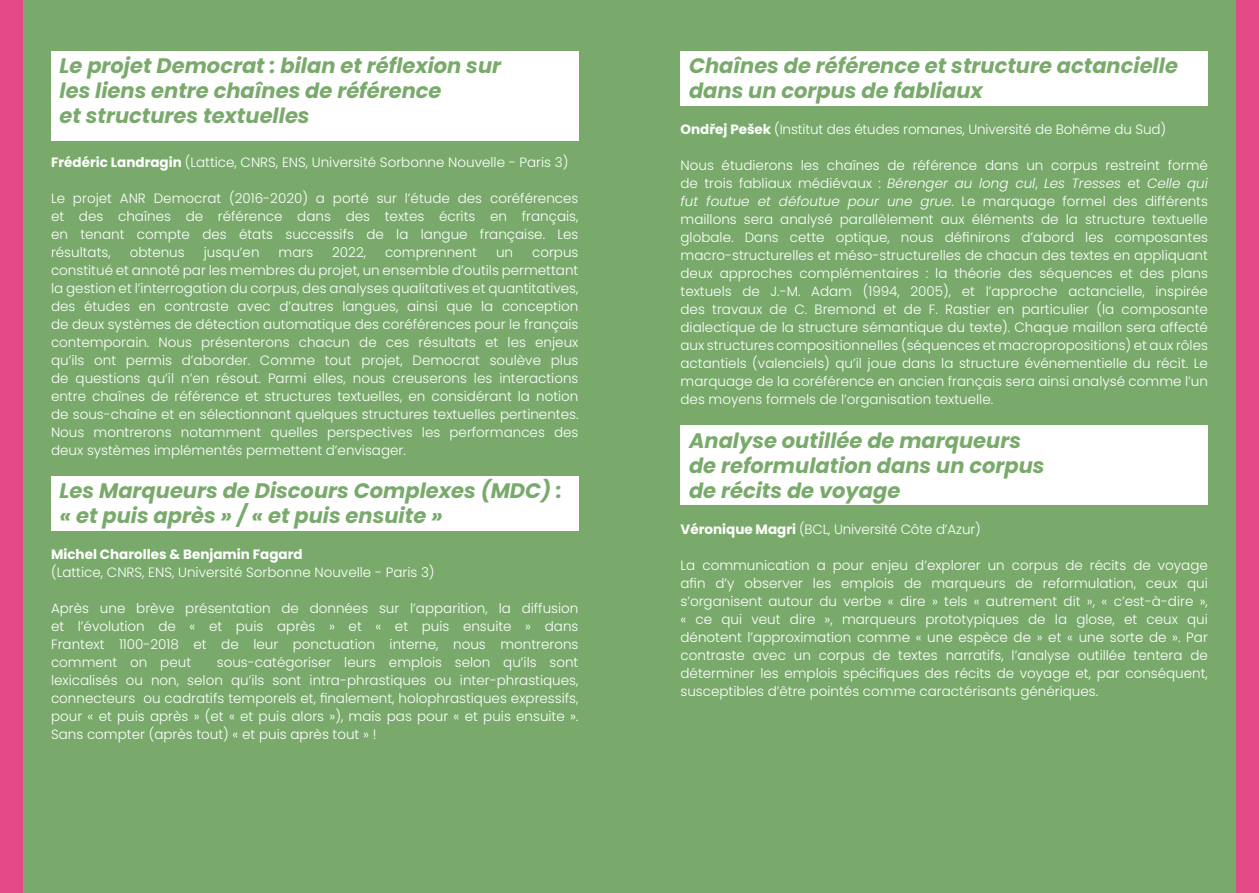
<style>
.page{position:relative;width:1259px;height:893px;background:#fff}
.page>*{position:absolute;margin:0;border:0;box-sizing:border-box;transform-origin:0 0}
.t1{font:italic 700 21px/25.2px "Poppins";color:#79aa6b}
.t2{font:300 13.5px/18px "Poppins";color:#fff;text-align:justify}
.t3{font:700 13.5px "Poppins";color:#fff}
.s1{font-weight:700}
.s2{font-style:italic}
</style>
<div class="page">
<div style="left:23px;top:0;width:606px;height:893px;background:#79aa6b"></div>
<div style="left:51px;top:51px;width:527px;height:89px;background:#fff"></div>
<div style="left:51px;top:476px;width:527px;height:54px;background:#fff"></div>
<div style="left:0;top:0;width:23px;height:893px;background:#e44a88"></div>
<div style="left:629px;top:0;width:630px;height:893px;background:#79aa6b"></div>
<div style="left:680px;top:51px;width:528px;height:55px;background:#fff"></div>
<div style="left:680px;top:425px;width:528px;height:80px;background:#fff"></div>
<div style="left:1236px;top:0;width:23px;height:893px;background:#e44a88"></div>
<h1 class="t1" style="left:60px;top:53px;width:443px">Le projet Democrat : bilan et réflexion sur les liens entre chaînes de référence<br>et structures textuelles</h1>
<p class="t2" style="left:51px;top:153px;width:519px"><span class="s1">Frédéric Landragin</span> (Lattice, CNRS, ENS, Université Sorbonne Nouvelle - Paris 3)</p>
<p class="t2" style="left:51px;top:189px;width:529px">Le projet ANR Democrat (2016-2020) a porté sur l’étude des coréférences et des chaînes de référence dans des textes écrits en français, en tenant compte des états successifs de la langue française. Les résultats,</p>
<p class="t2" style="left:130px;top:243px;width:56px">obtenus</p>
<p class="t2" style="left:204px;top:243px;width:57px">jusqu’en</p>
<p class="t2" style="left:278px;top:243px;width:36px">mars</p>
<p class="t2" style="left:332px;top:243px;width:35px">2022,</p>
<p class="t2" style="left:385px;top:243px;width:93px">comprennent</p>
<p class="t2" style="left:496px;top:243px;width:19px">un</p>
<p class="t2" style="left:51px;top:243px;width:529px;text-indent:481px">corpus constitué et annoté par les membres du projet, un ensemble d’outils permettant la gestion et l’interrogation du corpus, des analyses qualitatives et quantitatives, des études en contraste avec d’autres langues, ainsi que la conception de deux systèmes de détection automatique des coréférences pour le français contemporain. Nous présenterons chacun de ces résultats et les enjeux qu’ils ont permis d’aborder. Comme tout projet, Democrat soulève plus de questions qu’il n’en résout. Parmi elles, nous creuserons les interactions entre chaînes de référence et structures textuelles, en considérant la notion de sous-chaîne et en sélectionnant quelques structures textuelles pertinentes.<br>Nous montrerons notamment quelles perspectives les performances des deux systèmes implémentés permettent d’envisager.</p>
<h1 class="t1" style="left:60px;top:478px;width:504px">Les Marqueurs de Discours Complexes (MDC) : « et puis après » / « et puis ensuite »</h1>
<p class="t3" style="left:51px;top:547px;width:253px">Michel Charolles &amp; Benjamin Fagard</p>
<p class="t2" style="left:51px;top:563px;width:385px">(Lattice, CNRS, ENS, Université Sorbonne Nouvelle - Paris 3)</p>
<p class="t2" style="left:51px;top:599px;width:529px">Après une brève présentation de données sur l’apparition, la diffusion et l’évolution de « et puis après » et « et puis ensuite » dans Frantext 1100-2018 et de leur ponctuation interne, nous montrerons comment on peut</p>
<p class="t2" style="left:51px;top:653px;width:529px;text-indent:166px">sous-catégoriser leurs emplois selon qu’ils sont lexicalisés ou non, selon qu’ils sont intra-phrastiques ou inter-phrastiques, connecteurs ou cadratifs temporels et, finalement, holophrastiques expressifs, pour « et puis après » (et « et puis alors »), mais pas pour « et puis ensuite ».<br>Sans compter (après tout) « et puis après tout » !</p>
<h1 class="t1" style="left:689px;top:53px;width:490px">Chaînes de référence et structure actancielle dans un corpus de fabliaux</h1>
<p class="t2" style="left:680px;top:121px;width:487px"><span class="s1">Ondřej Pešek</span> (Institut des études romanes, Université de Bohême du Sud)</p>
<p class="t2" style="left:680px;top:157px;width:529px">Nous étudierons les chaînes de référence dans un corpus restreint formé de trois fabliaux médiévaux : <span class="s2">Bérenger au long cul</span>, <span class="s2">Les Tresses</span> et <span class="s2">Celle qui fut foutue et défoutue pour une grue</span>. Le marquage formel des différents maillons sera analysé parallèlement aux éléments de la structure textuelle globale. Dans cette optique, nous définirons d’abord les composantes macro-structurelles et méso-structurelles de chacun des textes en appliquant deux approches complémentaires : la théorie des séquences et des plans textuels de J.-M. Adam (1994, 2005), et l’approche actancielle, inspirée des travaux de C. Bremond et de F. Rastier en particulier (la composante dialectique de la structure sémantique du texte). Chaque maillon sera affecté aux structures compositionnelles (séquences et macropropositions) et aux rôles actantiels (valenciels) qu’il joue dans la structure événementielle du récit. Le marquage de la coréférence en ancien français sera ainsi analysé comme l’un des moyens formels de l’organisation textuelle.</p>
<h1 class="t1" style="left:689px;top:428px;width:357px">Analyse outillée de marqueurs de reformulation dans un corpus de récits de voyage</h1>
<p class="t2" style="left:680px;top:520px;width:302px"><span class="s1">Véronique Magri</span> (BCL, Université Côte d’Azur)</p>
<p class="t2" style="left:680px;top:556px;width:529px">La communication a pour enjeu d’explorer un corpus de récits de voyage afin d’y observer les emplois de marqueurs de reformulation, ceux qui s’organisent autour du verbe « dire » tels « autrement dit », « c’est-à-dire », « ce qui veut dire », marqueurs prototypiques de la glose, et ceux qui dénotent l’approximation comme « une espèce de » et « une sorte de ». Par contraste avec un corpus de textes narratifs, l’analyse outillée tentera de déterminer les emplois spécifiques des récits de voyage et, par conséquent, susceptibles d’être pointés comme caractérisants génériques.</p>
</div>
